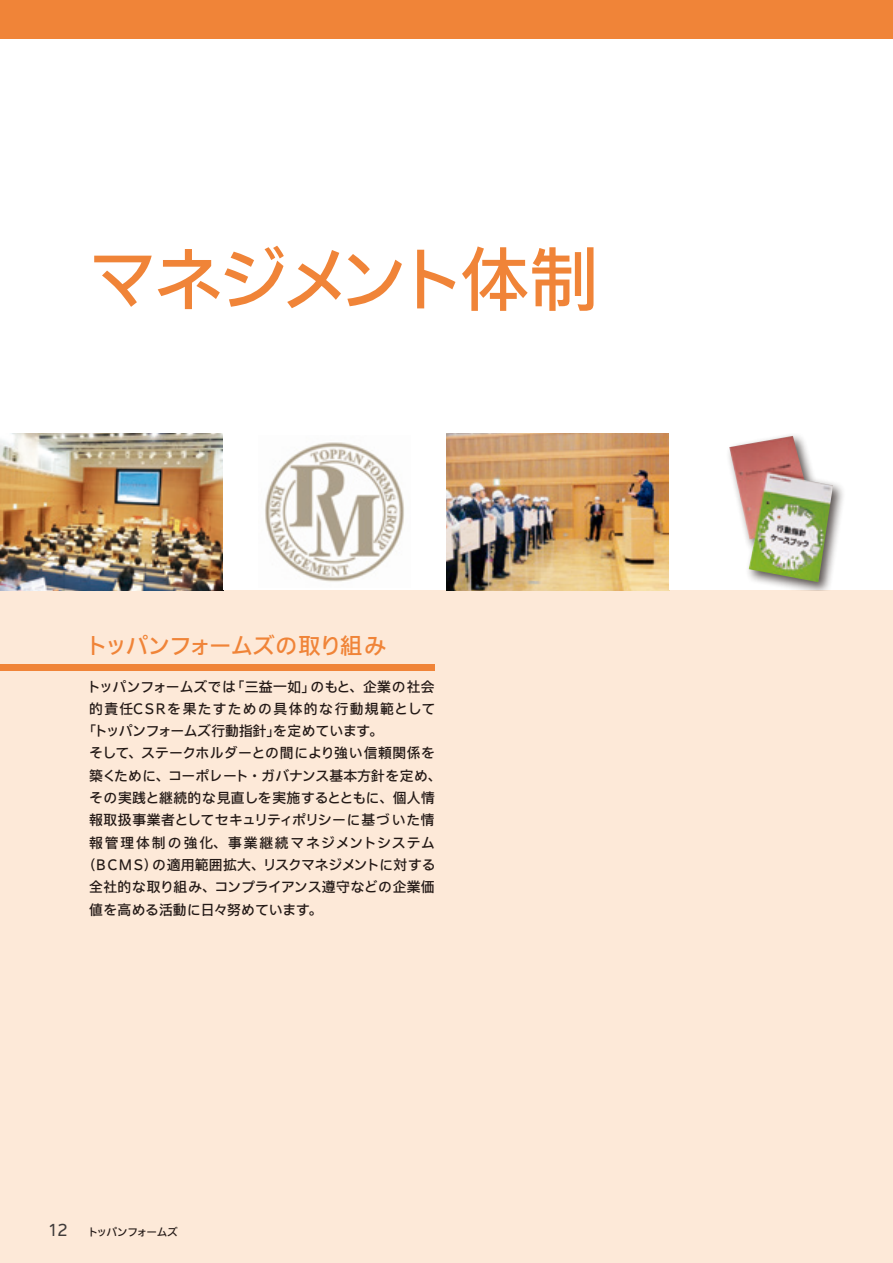
<style>
.page{position:relative;width:893px;height:1263px;background:#fff}
.page>*{position:absolute;margin:0;border:0;box-sizing:border-box;transform-origin:0 0}
.t1{font:500 69.15px "Iwa UCDA Goth Std";letter-spacing:-.09em;color:#f08438}
.t2{font:500 22.35px "Iwa UCDA Goth Std";letter-spacing:-.04em;color:#f08438}
.t3{font:100 15.9px "Iwa UCDA Goth Std";color:#3f3b3a}
.t4{font:500 13.8px/22.4px "Iwa UCDA Goth Std";letter-spacing:.02em;color:#231916}
.t5{font:500 13.8px "Iwa UCDA Goth Std";letter-spacing:-.005em;color:#231916}
.t6{font:500 13.8px "Iwa UCDA Goth Std";letter-spacing:.09em;color:#231916}
.t7{font:500 13.8px "Iwa UCDA Goth Std";letter-spacing:.13em;color:#231916}
.t8{font:500 13.8px "Iwa UCDA Goth Std";letter-spacing:-.03em;color:#231916}
.t9{font:500 13.8px "Iwa UCDA Goth Std";color:#231916}
.t10{font:500 10.65px "Iwa UCDA Goth Std";letter-spacing:-.05em;color:#231916}
</style>
<div class="page">
<div style="left:0;top:434px;width:893px;height:829px;background:#fde9d8"></div>
<div style="left:0;top:0;width:893px;height:38px;background:#f08438"></div>
<img style="left:0;top:434px;width:223px;height:156px">
<div style="left:223px;top:434px;width:223px;height:156px;background:#fff"></div>
<img style="left:265px;top:442px;width:139px;height:140px">
<img style="left:446px;top:434px;width:224px;height:156px">
<div style="left:670px;top:434px;width:223px;height:156px;background:#fff"></div>
<div style="left:725px;top:434px;width:121px;height:156px;background:#231916;opacity:.75"></div>
<img style="left:729px;top:436px;width:104px;height:146px">
<div style="left:0;top:664px;width:435px;height:7px;background:#f08438"></div>
<h1 class="t1" style="left:88px;top:229px;width:512px">マネジメント体制</h1>
<h2 class="t2" style="left:86px;top:630px;width:302px">トッパンフォームズの取り組み</h2>
<p class="t4" style="left:311px;top:674px;width:126px">のもと、企業の社会</p>
<p class="t5" style="left:87px;top:676px;width:150px">トッパンフォームズでは</p>
<p class="t6" style="left:89px;top:698px;width:348px">的責任CSRを果たすための具体的な行動規範として</p>
<p class="t9" style="left:273px;top:721px;width:111px">を定めています。</p>
<p class="t4" style="left:231px;top:674px;width:86px">「三益一如」</p>
<p class="t8" style="left:94px;top:721px;width:188px">トッパンフォームズ行動指針」</p>
<p class="t4" style="left:83px;top:719px;width:15px">「</p>
<p class="t4" style="left:89px;top:741px;width:348px">そして、ステークホルダーとの間により強い信頼関係を</p>
<p class="t4" style="left:89px;top:763px;width:354px">築くために、コーポレート・ガバナンス基本方針を定め、</p>
<p class="t4" style="left:89px;top:786px;width:347px">その実践と継続的な見直しを実施するとともに、個人情</p>
<p class="t4" style="left:89px;top:808px;width:347px">報取扱事業者としてセキュリティポリシーに基づいた情</p>
<p class="t7" style="left:89px;top:832px;width:347px">報管理体制の強化、事業継続マネジメントシステム</p>
<p class="t5" style="left:152px;top:855px;width:285px">の適用範囲拡大、リスクマネジメントに対する</p>
<p class="t4" style="left:89px;top:853px;width:347px;text-indent:-7px">（BCMS）<br>全社的な取り組み、コンプライアンス遵守などの企業価値を高める活動に日々努めています。</p>
<p class="t3" style="left:48px;top:1218px;width:22px">12</p>
<p class="t10" style="left:88px;top:1224px;width:91px">トッパンフォームズ</p>
</div>
